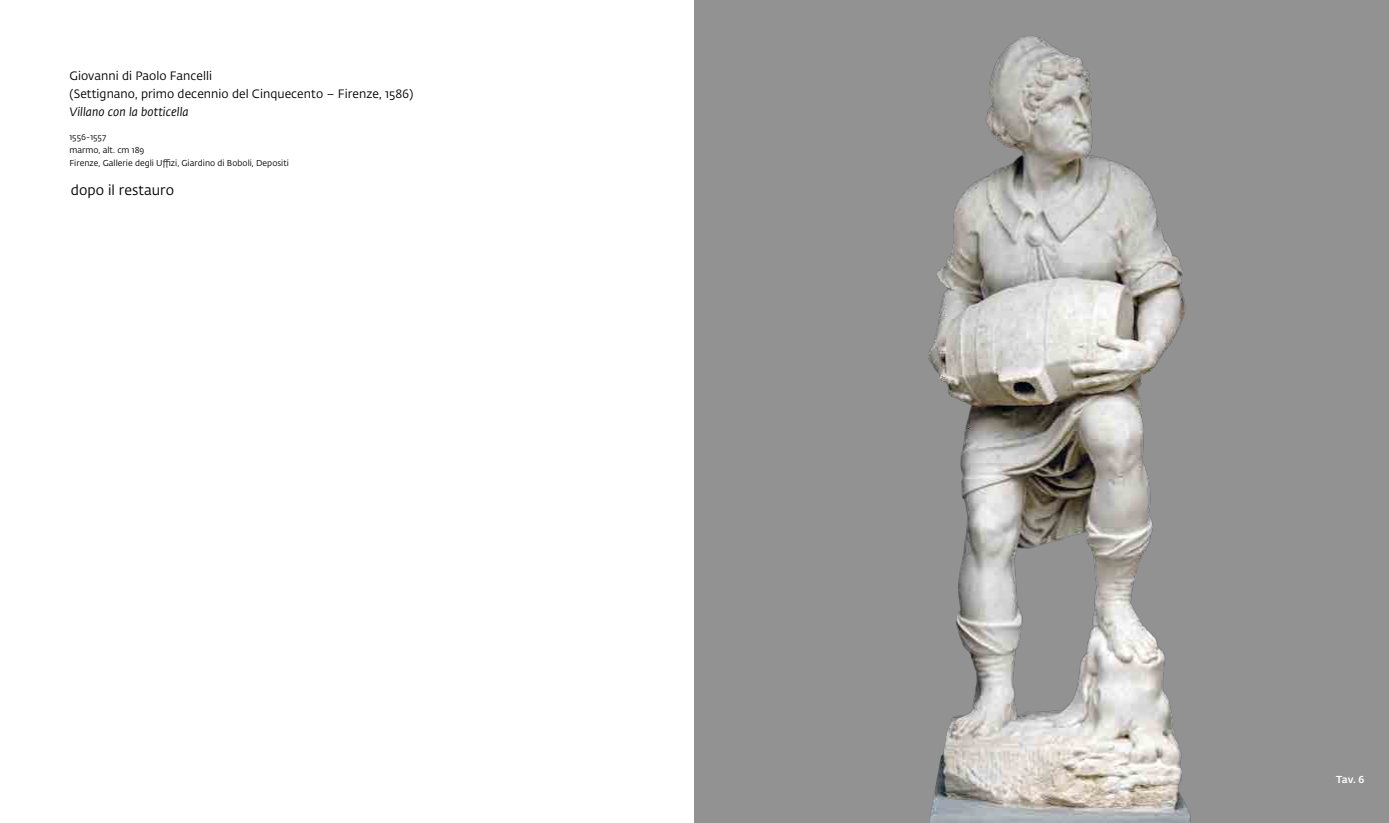
<style>
.page{position:relative;width:1389px;height:823px;background:#fff}
.page>*{position:absolute;margin:0;border:0;box-sizing:border-box;transform-origin:0 0}
.t1{font:14px "Fedra Sans Std";letter-spacing:.005em;color:#000}
.t2{font:12px/18px "Fedra Sans Std";letter-spacing:.005em;color:#000}
.t3{font:italic 12px "Fedra Sans Std";letter-spacing:.005em;color:#000}
.t4{font:500 10px "Fedra Sans Std";color:#fff}
.t5{font:8.5px/12.8px "Fedra Sans Std";letter-spacing:.005em;color:#000}
</style>
<div class="page">
<div style="left:694px;top:0;width:695px;height:822px;background:#929292"></div>
<img style="left:928px;top:36px;width:263px;height:786px">
<h2 class="t2" style="left:69px;top:67px;width:346px">Giovanni di Paolo Fancelli<br>(Settignano, primo decennio del Cinquecento – Firenze, 1586)</h2>
<h2 class="t3" style="left:69px;top:105px;width:121px">Villano con la botticella</h2>
<p class="t5" style="left:69px;top:131px;width:221px">1556-1557<br>marmo, alt. cm 189<br>Firenze, Gallerie degli Uffizi, Giardino di Boboli, Depositi</p>
<h1 class="t1" style="left:71px;top:182px;width:105px">dopo il restauro</h1>
<p class="t4" style="left:1336px;top:772px;width:30px">Tav. 6</p>
</div>
